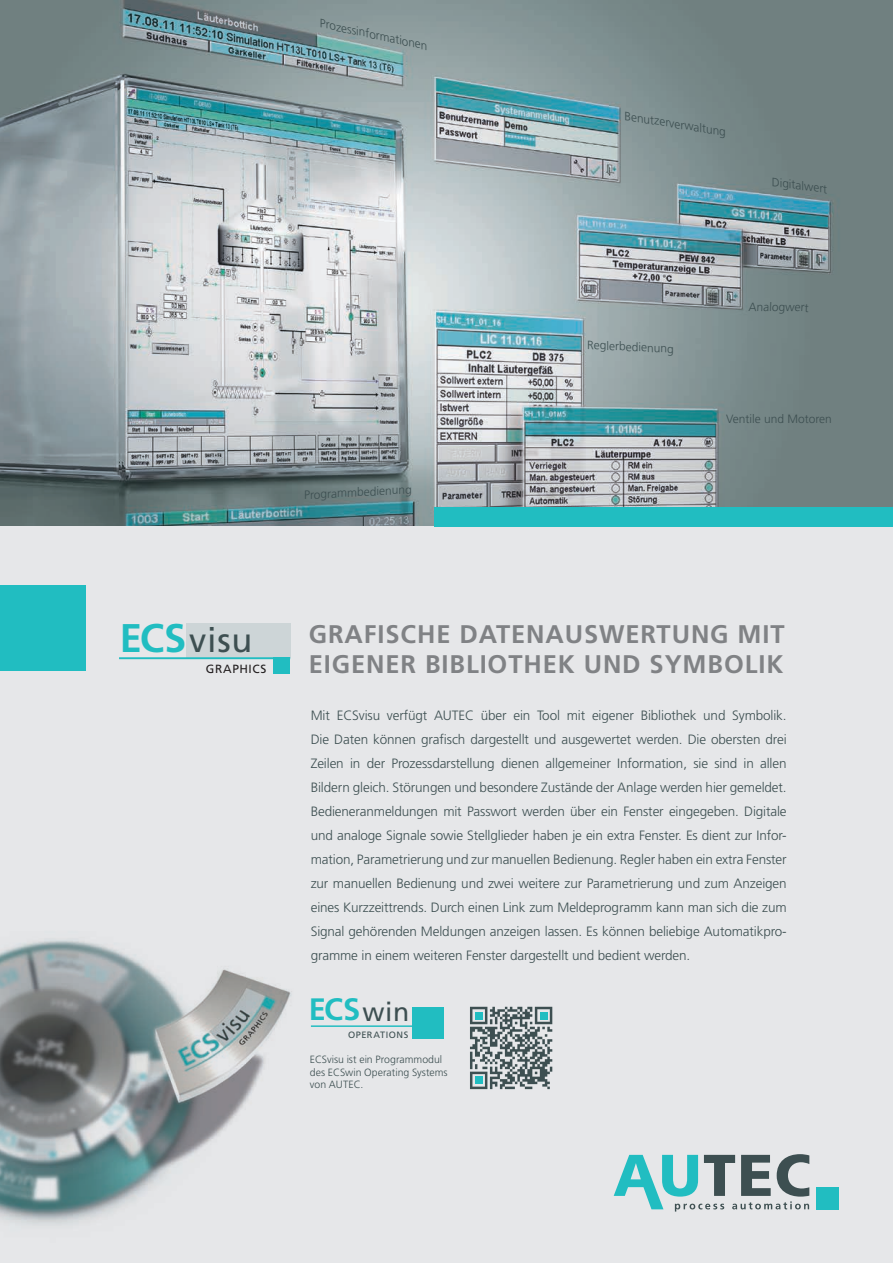
<style>
.page{position:relative;width:893px;height:1263px;background:#e6e7e9}
.page>*{position:absolute;margin:0;border:0;box-sizing:border-box;transform-origin:0 0}
.t1{font:700 39.9px "Frutiger";color:#21bdc1}
.t2{font:34.2px "Frutiger";color:#3d4f51}
.t3{font:700 30.9px "Frutiger";color:#21bdc1}
.t4{font:700 25.5px/30.6px "Frutiger";letter-spacing:.035em;color:#808285}
.t5{font:300 13.5px/24px "Frutiger";letter-spacing:-.01em;color:#3d4f51;text-align:justify}
.t6{font:300 12px "Frutiger";color:#3d4f51}
.t7{font:italic 300 12px "Frutiger";color:#3d4f51}
.t8{font:11.85px "Frutiger";letter-spacing:.05em;color:#231f20}
.t9{font:300 10.5px/12.6px "Frutiger";color:#3d4f51}
.t10{font:9.15px "Frutiger";letter-spacing:.06em;color:#3d4f51}
.s1{font-weight:400;font-size:26.55px;color:#3d4f51}
</style>
<div class="page">
<img style="left:0;top:0;width:893px;height:525px">
<div style="left:186px;top:624px;width:104px;height:34px;background:#cdd5d7"></div>
<hr style="left:119px;top:657px;width:171px;height:2px;background:#21bdc1">
<div style="left:273px;top:657px;width:17px;height:17px;background:#21bdc1"></div>
<div style="left:817px;top:1187px;width:22px;height:22px;background:#21bdc1"></div>
<svg style="left:614px;top:1154px;width:195px;height:57px"></svg>
<div style="left:0;top:586px;width:85px;height:85px;background:#21bdc1"></div>
<div style="left:434px;top:507px;width:459px;height:19px;background:#21bdc1"></div>
<img style="left:0;top:940px;width:292px;height:285px">
<hr style="left:311px;top:1025px;width:102px;height:2px;background:#21bdc1">
<div style="left:412px;top:1007px;width:32px;height:32px;background:#21bdc1"></div>
<svg style="left:470px;top:1007px;width:82px;height:82px"></svg>
<p class="t7" style="left:322px;top:16px;width:111px;rotate:12deg">Prozessinformationen</p>
<p class="t6" style="left:303px;top:488px;width:109px;rotate:-3deg">Programmbedienung</p>
<p class="t7" style="left:626px;top:109px;width:104px;rotate:9deg">Benutzerverwaltung</p>
<p class="t6" style="left:773px;top:175px;width:57px;rotate:8deg">Digitalwert</p>
<p class="t6" style="left:588px;top:338px;width:88px;rotate:3deg">Reglerbedienung</p>
<p class="t6" style="left:749px;top:300px;width:62px;rotate:1deg">Analogwert</p>
<p class="t6" style="left:726px;top:412px;width:107px">Ventile und Motoren</p>
<h1 class="t1" style="left:120px;top:615px;width:68px">ECS</h1>
<h3 class="t4" style="left:309px;top:618px;width:477px">GRAFISCHE DATENAUSWERTUNG MIT<br>EIGENER BIBLIOTHEK UND SYMBOLIK</h3>
<h2 class="t2" style="left:189px;top:620px;width:65px">visu</h2>
<p class="t8" style="left:206px;top:661px;width:62px">GRAPHICS</p>
<p class="t5" style="left:311px;top:704px;width:477px">Mit ECSvisu verfügt AUTEC über ein Tool mit eigener Bibliothek und Symbolik.<br>Die Daten können grafisch dargestellt und ausgewertet werden. Die obersten drei Zeilen in der Prozessdarstellung dienen allgemeiner Information, sie sind in allen Bildern gleich. Störungen und besondere Zustände der Anlage werden hier gemeldet.<br>Bedieneranmeldungen mit Passwort werden über ein Fenster eingegeben. Digitale und analoge Signale sowie Stellglieder haben je ein extra Fenster. Es dient zur Infor&shy;mation, Parametrierung und zur manuellen Bedienung. Regler haben ein extra Fenster zur manuellen Bedienung und zwei weitere zur Parametrierung und zum Anzeigen eines Kurzzeittrends. Durch einen Link zum Meldeprogramm kann man sich die zum Signal gehörenden Meldungen anzeigen lassen. Es können beliebige Automatikpro&shy;gramme in einem weiteren Fenster dargestellt und bedient werden.</p>
<h3 class="t3" style="left:309px;top:991px;width:102px">ECS<span class="s1">win</span></h3>
<p class="t10" style="left:348px;top:1029px;width:62px">OPERATIONS</p>
<p class="t9" style="left:310px;top:1053px;width:139px">ECSvisu ist ein Programmodul des ECSwin Operating Systems von AUTEC.</p>
</div>
